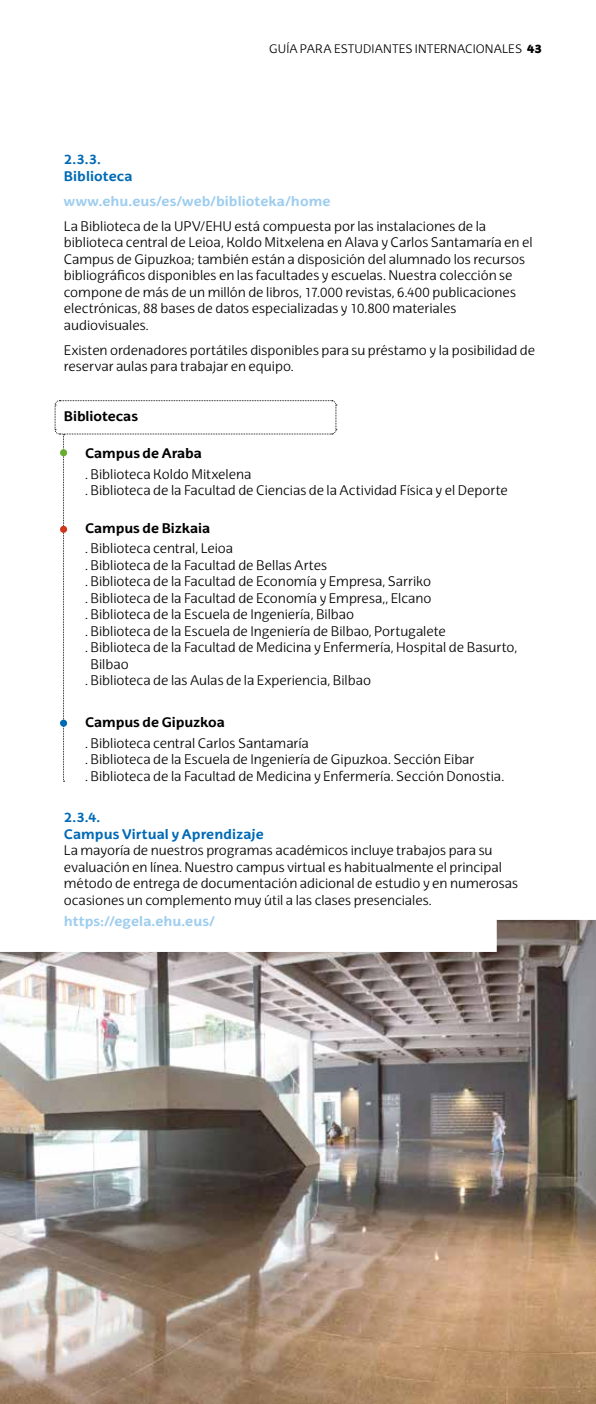
<style>
.page{position:relative;width:596px;height:1404px;background:#fff}
.page>*{position:absolute;margin:0;border:0;box-sizing:border-box;transform-origin:0 0}
.t1{font:300 13.5px/16.5px "EHU Sans";color:#000}
.t2{font:700 13.5px "EHU Sans";letter-spacing:.005em;color:#9dcdef}
.t3{font:700 13.5px "EHU Sans";letter-spacing:-.005em;color:#000}
.t4{font:700 13.5px/16.5px "EHU Sans";letter-spacing:.005em;color:#006ab5}
.t5{font:300 12px "EHU Sans";letter-spacing:.01em;color:#000}
.s1{font-weight:900}
</style>
<div class="page">
<img style="left:0;top:951px;width:595px;height:452px">
<svg style="left:63px;top:781px;width:532px;height:170px"></svg>
<svg style="left:54px;top:400px;width:283px;height:381px"></svg>
<div style="left:60px;top:449px;width:7px;height:7px;background:#67ad2f;border-radius:50%"></div>
<div style="left:60px;top:525px;width:7px;height:8px;background:#cf3619;border-radius:50%"></div>
<div style="left:60px;top:719px;width:7px;height:7px;background:#006ab5;border-radius:50%"></div>
<p class="t5" style="left:269px;top:42px;width:274px">GUÍA PARA ESTUDIANTES INTERNACIONALES <span class="s1">43</span></p>
<p class="t4" style="left:64px;top:151px;width:70px">2.3.3.<br>Biblioteca</p>
<p class="t2" style="left:64px;top:192px;width:268px">www.ehu.eus/es/web/biblioteka/home</p>
<p class="t1" style="left:64px;top:217px;width:470px">La Biblioteca de la UPV/EHU está compuesta por las instalaciones de la biblioteca central de Leioa, Koldo Mitxelena en Alava y Carlos Santamaría en el Campus de Gipuzkoa; también están a disposición del alumnado los recursos bibliográficos disponibles en las facultades y escuelas. Nuestra colección se compone de más de un millón de libros, 17.000 revistas, 6.400 publicaciones electrónicas, 88 bases de datos especializadas y 10.800 materiales audiovisuales.</p>
<p class="t1" style="left:64px;top:341px;width:472px">Existen ordenadores portátiles disponibles para su préstamo y la posibilidad de reservar aulas para trabajar en equipo.</p>
<p class="t3" style="left:64px;top:407px;width:76px">Bibliotecas</p>
<p class="t3" style="left:85px;top:444px;width:118px">Campus de Araba</p>
<p class="t1" style="left:85px;top:465px;width:424px">. Biblioteca Koldo Mitxelena<br>. Biblioteca de la Facultad de Ciencias de la Actividad Física y el Deporte</p>
<p class="t3" style="left:85px;top:519px;width:126px">Campus de Bizkaia</p>
<p class="t1" style="left:85px;top:540px;width:149px">. Biblioteca central, Leioa</p>
<p class="t1" style="left:85px;top:556px;width:243px">. Biblioteca de la Facultad de Bellas Artes</p>
<p class="t1" style="left:85px;top:573px;width:347px">. Biblioteca de la Facultad de Economía y Empresa, Sarriko</p>
<p class="t1" style="left:85px;top:589px;width:347px">. Biblioteca de la Facultad de Economía y Empresa,, Elcano</p>
<p class="t1" style="left:85px;top:606px;width:270px">. Biblioteca de la Escuela de Ingeniería, Bilbao</p>
<p class="t1" style="left:85px;top:622px;width:362px">. Biblioteca de la Escuela de Ingeniería de Bilbao, Portugalete</p>
<p class="t1" style="left:85px;top:639px;width:433px">. Biblioteca de la Facultad de Medicina y Enfermería, Hospital de Basurto,</p>
<p class="t1" style="left:90px;top:655px;width:40px">Bilbao</p>
<p class="t1" style="left:85px;top:672px;width:287px">. Biblioteca de las Aulas de la Experiencia, Bilbao</p>
<p class="t3" style="left:85px;top:713px;width:141px">Campus de Gipuzkoa</p>
<p class="t1" style="left:85px;top:734px;width:420px">. Biblioteca central Carlos Santamaría<br>. Biblioteca de la Escuela de Ingeniería de Gipuzkoa. Sección Eibar<br>. Biblioteca de la Facultad de Medicina y Enfermería. Sección Donostia.</p>
<p class="t4" style="left:64px;top:808px;width:201px">2.3.4.<br>Campus Virtual y Aprendizaje</p>
<p class="t1" style="left:64px;top:842px;width:455px">La mayoría de nuestros programas académicos incluye trabajos para su evaluación en línea. Nuestro campus virtual es habitualmente el principal método de entrega de documentación adicional de estudio y en numerosas ocasiones un complemento muy útil a las clases presenciales.</p>
<p class="t2" style="left:64px;top:912px;width:152px">https://egela.ehu.eus/</p>
</div>
